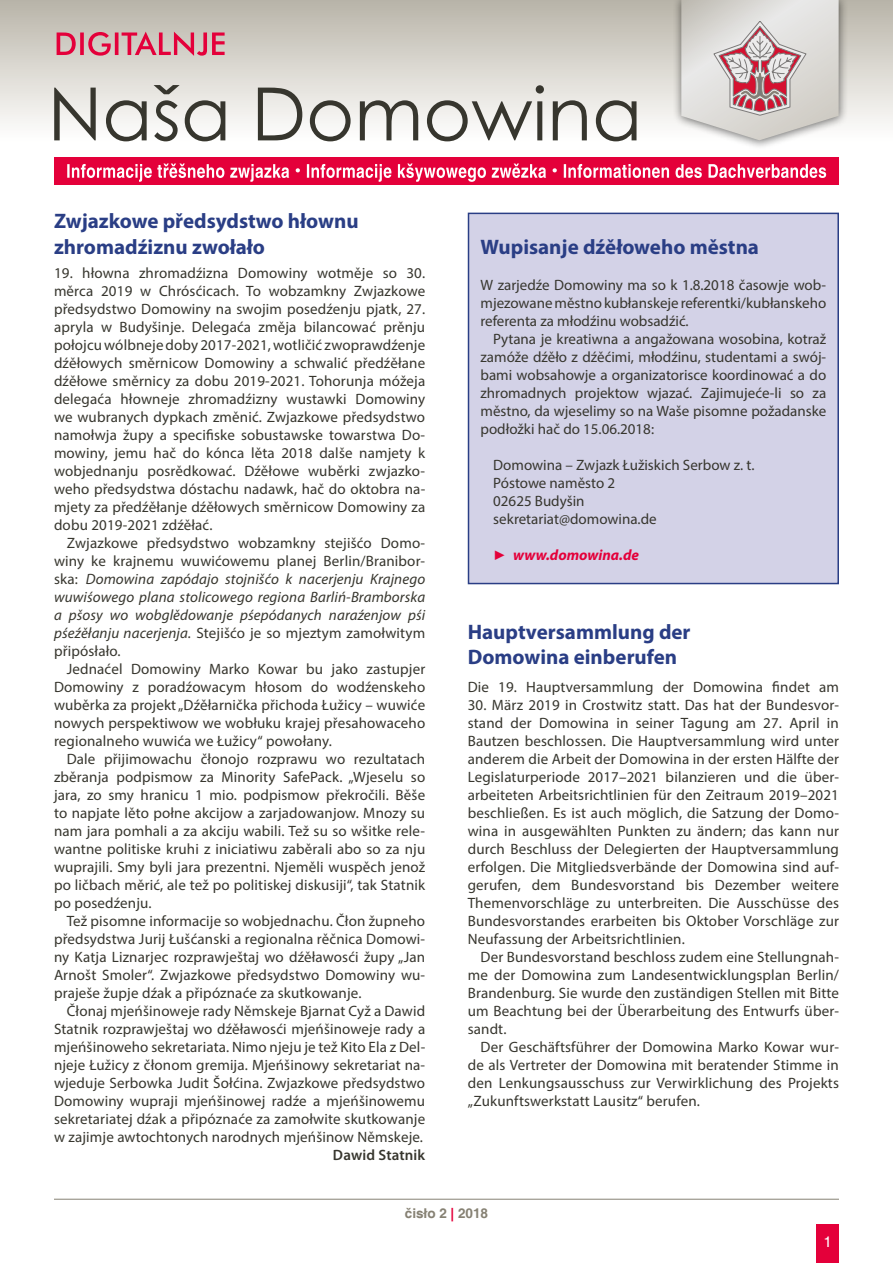
<style>
.page{position:relative;width:893px;height:1263px;background:#fff}
.page>*{position:absolute;margin:0;border:0;box-sizing:border-box;transform-origin:0 0}
.t1{font:700 21px/25.2px "Myriad Pro";color:#2a3e85}
.t2{font:15px/18px "Myriad Pro";letter-spacing:.01em;color:#37362e;text-align:justify}
.t3{font:italic 15px/18px "Myriad Pro";letter-spacing:.01em;color:#37362e;text-align:justify}
.t4{font:italic 700 15px "Myriad Pro";color:#e4003a}
.t5{font:600 15px "Myriad Pro";letter-spacing:.01em;color:#37362e}
.t6{font:15px "Helvetica";color:#fff}
.t7{font:700 13.5px "Helvetica";color:#868173}
.s1{font-style:normal}
.s2{font-family:"Times New Roman";font-weight:400;font-style:normal;font-size:13.5px}
.s3{color:#e4003a}
</style>
<div class="page">
<div style="left:0;top:0;width:893px;height:157px;background:linear-gradient(to bottom,#bab5a9,#fff)"></div>
<div style="left:673px;top:0;width:175px;height:150px;background:#000;opacity:.56"></div>
<svg style="left:681px;top:0;width:158px;height:140px;background:#d6cac9"></svg>
<hr style="left:54px;top:1199px;width:785px;height:1px;background:#868173">
<div style="left:816px;top:1224px;width:23px;height:39px;background:#e4003a"></div>
<div style="left:54px;top:157px;width:785px;height:28px;background:#e4003a"></div>
<svg style="left:67px;top:164px;width:759px;height:18px"></svg>
<svg style="left:54px;top:85px;width:582px;height:56px"></svg>
<svg style="left:57px;top:32px;width:168px;height:24px;background:#d68191"></svg>
<div style="left:468px;top:213px;width:371px;height:371px;background:#d3d2e7;border:2px solid #2a3e85"></div>
<h1 class="t1" style="left:54px;top:208px;width:306px">Zwjazkowe předsydstwo hłownu zhromadźiznu zwołało</h1>
<p class="t2" style="left:54px;top:264px;width:373px">19. hłowna zhromadźizna Domowiny wotměje so 30. měrca 2019 w Chrósćicach. To wobzamkny Zwjazkowe předsydstwo Domowiny na swojim posedźenju pjatk, 27. apryla w Budyšinje. Delegaća změja bilancować prěnju połojcu wólbneje doby 2017-2021, wotličić zwoprawdźenje dźěłowych směrnicow Domowiny a schwalić předźěłane dźěłowe směrnicy za dobu 2019-2021. Tohorunja móžeja delegaća hłowneje zhromadźizny wustawki Domowiny we wubranych dypkach změnić. Zwjazkowe předsydstwo namołwja župy a specifiske sobustawske towarstwa Do&shy;mowiny, jemu hač do kónca lěta 2018 dalše namjety k wobjednanju posrědkować. Dźěłowe wuběrki zwjazko&shy;weho předsydstwa dóstachu nadawk, hač do oktobra na&shy;mjety za předźěłanje dźěłowych směrnicow Domowiny za dobu 2019-2021 zdźěłać.</p>
<p class="t3" style="left:54px;top:535px;width:373px;text-indent:13px"><span class="s1">Zwjazkowe předsydstwo wobzamkny stejišćo Domo&shy;winy ke krajnemu wuwićowemu planej Berlin/Branibor&shy;ska:</span> Domowina zapódajo stojnišćo k nacerjenju Krajnego wuwiśowego plana stolicowego regiona Barliń-Bramborska a pšosy wo wobglědowanje pśepódanych naraźenjow pśi pśeźěłanju nacerjenja. <span class="s1">Stejišćo je so mjeztym zamołwitym připósłało.</span></p>
<p class="t2" style="left:54px;top:660px;width:373px;text-indent:13px">Jednaćel Domowiny Marko Kowar bu jako zastupjer Domowiny z poradźowacym hłosom do wodźenskeho wuběrka za projekt „Dźěłarnička přichoda Łužicy – wuwiće nowych perspektiwow we wobłuku krajej přesahowaceho regionalneho wuwića we Łužicy“ powołany.</p>
<p class="t2" style="left:54px;top:750px;width:373px;text-indent:13px">Dale přijimowachu čłonojo rozprawu wo rezultatach zběranja podpismow za Minority SafePack. „Wjeselu so jara, zo smy hranicu 1 mio. podpismow překročili. Běše to napjate lěto połne akcijow a zarjadowanjow. Mnozy su nam jara pomhali a za akciju wabili. Tež su so wšitke rele&shy;wantne politiske kruhi z iniciatiwu zaběrali abo so za nju wuprajili. Smy byli jara prezentni. Njeměli wuspěch jenož po ličbach měrić, ale tež po politiskej diskusiji“, tak Statnik po posedźenju.</p>
<p class="t2" style="left:54px;top:912px;width:373px;text-indent:13px">Tež pisomne informacije so wobjednachu. Čłon župneho předsydstwa Jurij Łušćanski a regionalna rěčnica Domowi&shy;ny Katja Liznarjec rozprawještaj wo dźěławosći župy „Jan Arnošt Smoler“. Zwjazkowe předsydstwo Domowiny wu&shy;praješe župje dźak a připóznaće za skutkowanje.</p>
<p class="t2" style="left:54px;top:1002px;width:373px;text-indent:13px">Čłonaj mjeńšinoweje rady Němskeje Bjarnat Cyž a Dawid Statnik rozprawještaj wo dźěławosći mjeńšinoweje rady a mjeńšinoweho sekretariata. Nimo njeju je tež Kito Ela z Del&shy;njeje Łužicy z čłonom gremija. Mjeńšinowy sekretariat na&shy;wjeduje Serbowka Judit Šołćina. Zwjazkowe předsydstwo Domowiny wupraji mjeńšinowej radźe a mjeńšinowemu sekretariatej dźak a připóznaće za zamołwite skutkowanje w zajimje awtochtonych narodnych mjeńšinow Němskeje.</p>
<p class="t5" style="left:333px;top:1147px;width:94px">Dawid Statnik</p>
<h1 class="t1" style="left:480px;top:233px;width:280px">Wupisanje dźěłoweho městna</h1>
<p class="t2" style="left:480px;top:275px;width:347px">W zarjedźe Domowiny ma so k 1.8.2018 časowje wob&shy;mjezowane městno kubłanskeje referentki/kubłanskeho referenta za młodźinu wobsadźić.</p>
<p class="t2" style="left:480px;top:329px;width:347px;text-indent:13px">Pytana je kreatiwna a angažowana wosobina, kotraž zamóže dźěło z dźěćimi, młodźinu, studentami a swój&shy;bami wobsahowje a organizatorisce koordinować a do zhromadnych projektow wjazać. Zajimujeće-li so za městno, da wjeselimy so na Waše pisomne požadanske podłožki hač do 15.06.2018:</p>
<p class="t2" style="left:493px;top:455px;width:263px;text-align:left">Domowina – Zwjazk Łužiskich Serbow z. t.<br>Póstowe naměsto 2<br>02625 Budyšin<br>sekretariat@domowina.de</p>
<p class="t4" style="left:493px;top:545px;width:147px"><span class="s2">►</span> www.domowina.de</p>
<h1 class="t1" style="left:468px;top:618px;width:224px">Hauptversammlung der<br>Domowina einberufen</h1>
<p class="t2" style="left:468px;top:678px;width:373px">Die 19. Hauptversammlung der Domowina findet am</p>
<p class="t2" style="left:468px;top:696px;width:373px">30. März 2019 in Crostwitz statt. Das hat der Bundesvor&shy;stand der Domowina in seiner Tagung am 27. April in Bautzen beschlossen. Die Hauptversammlung wird unter anderem die Arbeit der Domowina in der ersten Hälfte der Legislaturperiode 2017–2021 bilanzieren und die über&shy;arbeiteten Arbeitsrichtlinien für den Zeitraum 2019–2021 beschließen. Es ist auch möglich, die Satzung der Domo&shy;wina in ausgewählten Punkten zu ändern; das kann nur durch Beschluss der Delegierten der Hauptversammlung erfolgen. Die Mitgliedsverbände der Domowina sind auf&shy;gerufen, dem Bundesvorstand bis Dezember weitere Themenvorschläge zu unterbreiten. Die Ausschüsse des Bundesvorstandes erarbeiten bis Oktober Vorschläge zur Neufassung der Arbeitsrichtlinien.</p>
<p class="t2" style="left:468px;top:948px;width:373px;text-indent:13px">Der Bundesvorstand beschloss zudem eine Stellungnah&shy;me der Domowina zum Landesentwicklungsplan Berlin/ Brandenburg. Sie wurde den zuständigen Stellen mit Bitte um Beachtung bei der Überarbeitung des Entwurfs über&shy;sandt.</p>
<p class="t2" style="left:468px;top:1038px;width:373px;text-indent:13px">Der Geschäftsführer der Domowina Marko Kowar wur&shy;de als Vertreter der Domowina mit beratender Stimme in den Lenkungsausschuss zur Verwirklichung des Projekts „Zukunftswerkstatt Lausitz“ berufen.</p>
<p class="t7" style="left:405px;top:1204px;width:85px">čisło 2 <span class="s3">|</span> 2018</p>
<p class="t6" style="left:823px;top:1233px;width:10px">1</p>
</div>
